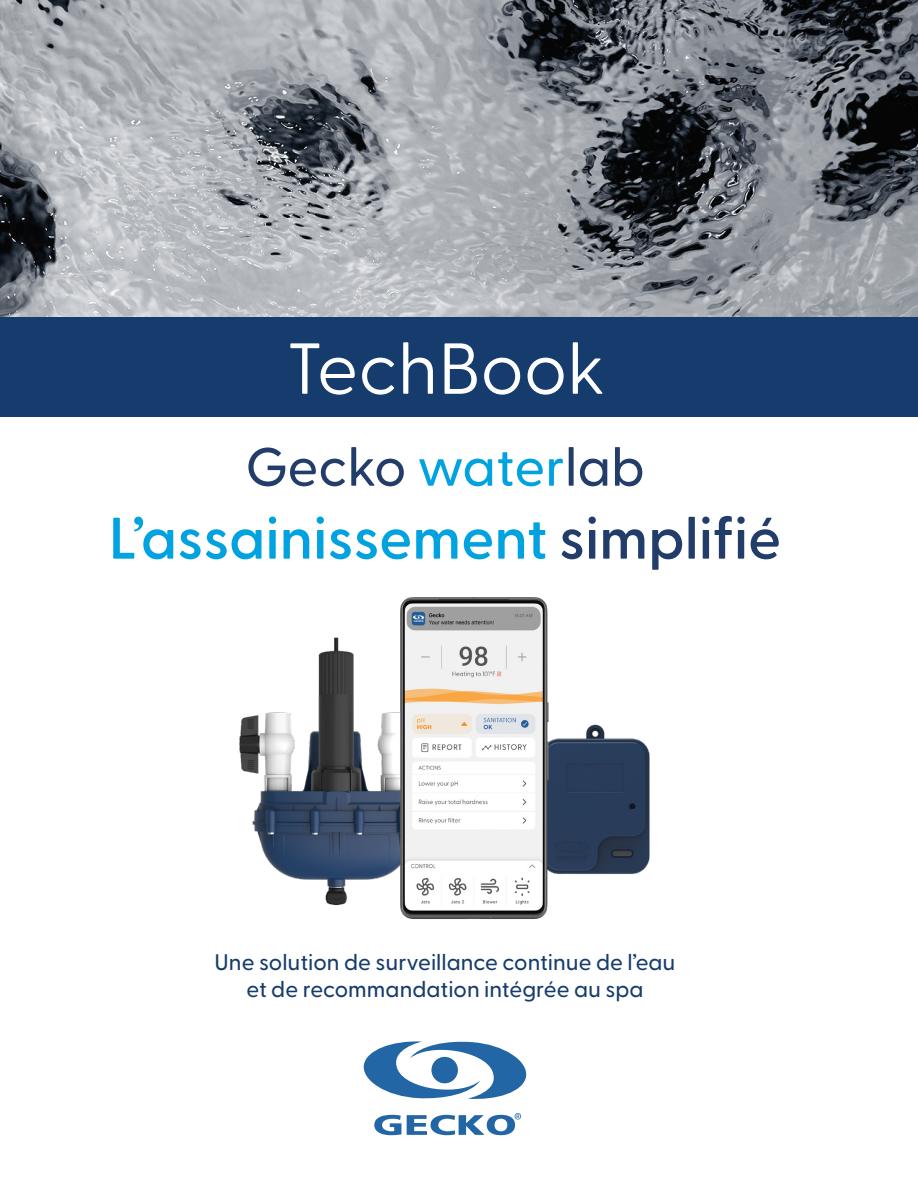
<style>
.page{position:relative;width:918px;height:1188px;background:#fff}
.page>*{position:absolute;margin:0;border:0;box-sizing:border-box;transform-origin:0 0}
.t1{font:72px "Greycliff CF";color:#fff}
.t2{font:600 58.5px "Greycliff CF";color:#00a2df}
.t3{font:500 54px "Greycliff CF";color:#223d6a}
.t4{font:500 22.5px/27px "Greycliff CF";color:#163c6d;text-align:center}
.s1{color:#00a2df}
.s2{color:#223d6a}
</style>
<div class="page">
<img style="left:0;top:0;width:918px;height:317px">
<div style="left:0;top:317px;width:918px;height:99px;background:#163c6d"></div>
<svg style="left:363px;top:1041px;width:164px;height:58px"></svg>
<svg style="left:374px;top:1115px;width:27px;height:20px"></svg>
<svg style="left:407px;top:1113px;width:114px;height:22px"></svg>
<img style="left:239px;top:597px;width:411px;height:322px">
<p class="t1" style="left:286px;top:315px;width:321px">TechBook</p>
<p class="t3" style="left:245px;top:426px;width:401px">Gecko <span class="s1">water</span>lab</p>
<p class="t2" style="left:109px;top:494px;width:674px">L’assainissement <span class="s2">simplifié</span></p>
<p class="t4" style="left:215px;top:947px;width:462px">Une solution de surveillance continue de l’eau et de recommandation intégrée au spa</p>
</div>
